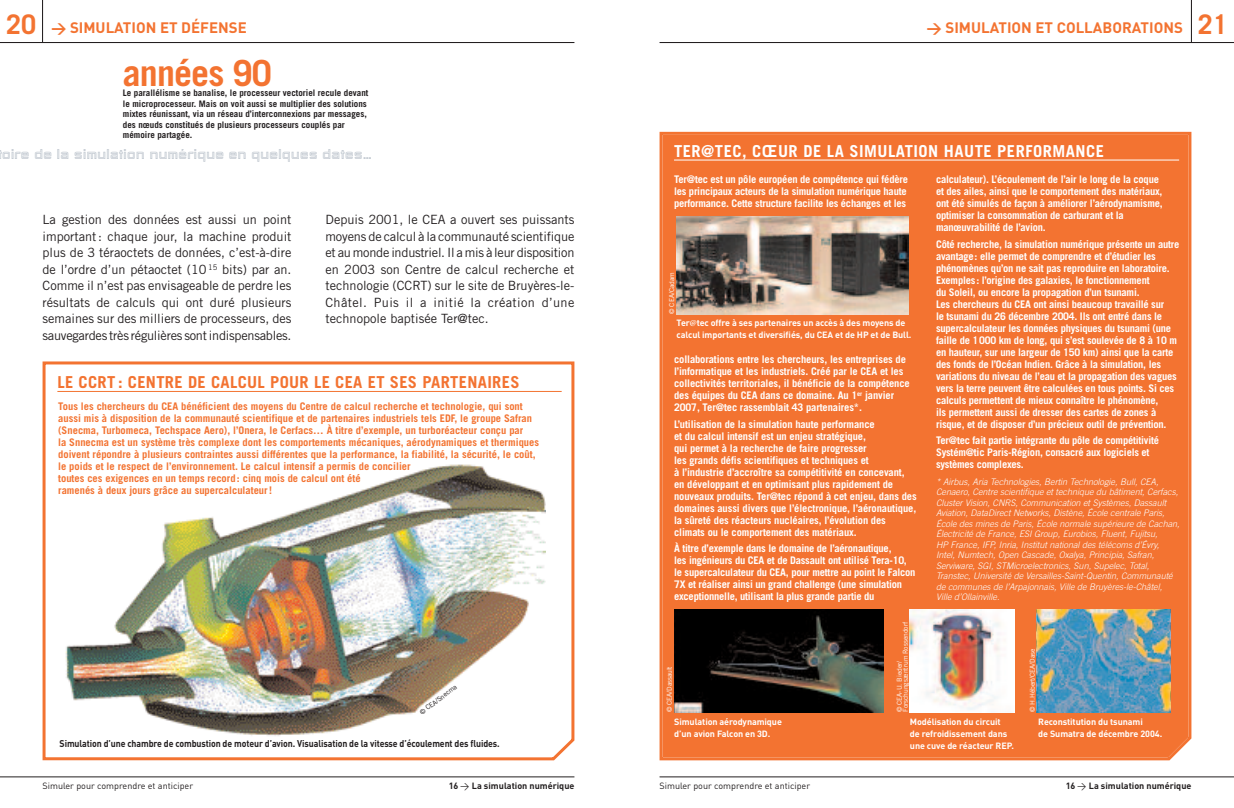
<style>
.page{position:relative;width:1234px;height:808px;background:#fff}
.page>*{position:absolute;margin:0;border:0;box-sizing:border-box;transform-origin:0 0}
.t1{font:700 36px "Trade Gothic";letter-spacing:-.025em;color:#f37331}
.t2{font:700 27px "Trade Gothic";color:#f37331}
.t3{font:18px "Neeskens Inline";color:#b8c0c9}
.t4{font:700 16.5px "Trade Gothic";letter-spacing:.02em;color:#f37331}
.t5{font:700 16.5px "Trade Gothic";letter-spacing:.03em;color:#fff}
.t6{font:700 15px "DIN";color:#f37331}
.t7{font:12.75px/16.5px "Trade Gothic";color:#231f20;text-align:justify}
.t8{font:700 10.5px/12px "Trade Gothic";letter-spacing:-.02em;color:#fff}
.t9{font:700 10.5px/12px "Trade Gothic";color:#f37331}
.t10{font:700 9.75px "DIN";letter-spacing:-.01em;color:#231f20;scale:.9 1}
.t11{font:italic 300 9px/10.5px "Trade Gothic";color:#fff}
.t12{font:700 9px/12px "DIN";letter-spacing:-.01em;color:#fff}
.t13{font:700 9px/10.5px "Trade Gothic";color:#231f20}
.t14{font:9px "DIN";color:#231f20}
.t15{font:700 9px "DIN";color:#231f20}
.t16{font:6.75px/6px "Trade Gothic";letter-spacing:-.01em;color:#fff}
.t17{font:6.75px "Trade Gothic";color:#231f20}
.s1{font-family:"Trade Gothic";font-size:27px}
.s2{font-family:"DIN Bold Expert";font-weight:400}
.s3{font-family:"DIN Regular Expert";font-weight:400}
.s4{font-family:"Minion"}
</style>
<div class="page">
<hr style="left:1190px;top:0;width:1px;height:43px;background:#231f20">
<hr style="left:659px;top:42px;width:574px;height:1px;background:#231f20">
<hr style="left:659px;top:777px;width:574px;height:1px;background:#231f20">
<hr style="left:0;top:42px;width:574px;height:1px;background:#231f20">
<hr style="left:42px;top:0;width:1px;height:43px;background:#231f20">
<hr style="left:0;top:777px;width:574px;height:1px;background:#231f20">
<div style="left:659px;top:132px;width:532px;height:628px;background:#f37331"></div>
<hr style="left:674px;top:160px;width:504px;height:1px;background:#fff">
<img style="left:676px;top:217px;width:232px;height:97px">
<svg style="left:43px;top:361px;width:531px;height:399px"></svg>
<hr style="left:57px;top:391px;width:504px;height:1px;background:#f37331">
<img style="left:674px;top:609px;width:209px;height:103px">
<img style="left:909px;top:609px;width:104px;height:103px">
<div style="left:51px;top:441px;width:504px;height:300px;background:#fff"></div>
<img style="left:65px;top:464px;width:480px;height:272px">
<img style="left:1036px;top:609px;width:133px;height:103px">
<p class="t6" style="left:6px;top:22px;width:242px"><span class="s1">20</span> <span class="s2">w</span> SIMULATION ET DÉFENSE</p>
<p class="t1" style="left:123px;top:60px;width:150px">années 90</p>
<p class="t13" style="left:123px;top:88px;width:247px">Le parallélisme se banalise, le processeur vectoriel recule devant le microprocesseur. Mais on voit aussi se multiplier des solutions mixtes réunissant, via un réseau d’interconnexions par messages, des nœuds constitués de plusieurs processeurs couplés par mémoire partagée.</p>
<p class="t3" style="left:3px;top:143px;width:371px">oire de la simulation numérique en quelques dates…</p>
<p class="t7" style="left:43px;top:212px;width:250px">La gestion des données est aussi un point important: chaque jour, la machine produit plus de 3 téraoctets de données, c’est-à-dire de l’ordre d’un pétaoctet (10 <sup>15</sup> bits) par an.<br>Comme il n’est pas envisageable de perdre les résultats de calculs qui ont duré plusieurs semaines sur des milliers de processeurs, des sauvegardes très régulières sont indispensables.</p>
<p class="t7" style="left:325px;top:212px;width:250px">Depuis 2001, le CEA a ouvert ses puissants moyens de calcul à la communauté scientifique et au monde industriel. Il a mis à leur disposition en 2003 son Centre de calcul recherche et technologie (CCRT) sur le site de Bruyères-le-Châtel. Puis il a initié la création d’une technopole baptisée Ter@tec.</p>
<p class="t4" style="left:57px;top:376px;width:463px">LE CCRT : CENTRE DE CALCUL POUR LE CEA ET SES PARTENAIRES</p>
<p class="t9" style="left:58px;top:401px;width:482px">Tous les chercheurs du CEA bénéficient des moyens du Centre de calcul recherche et technologie, qui sont aussi mis à disposition de la communauté scientifique et de partenaires industriels tels EDF, le groupe Safran (Snecma, Turbomeca, Techspace Aero), l’Onera, le Cerfacs… À titre d’exemple, un turboréacteur conçu par<br>la Snnecma est un système très complexe dont les comportements mécaniques, aérodynamiques et thermiques doivent répondre à plusieurs contraintes aussi différentes que la performance, la fiabilité, la sécurité, le coût, le poids et le respect de l’environnement. Le calcul intensif a permis de concilier<br>toutes ces exigences en un temps record: cinq mois de calcul ont été<br>ramenés à deux jours grâce au supercalculateur!</p>
<p class="t17" style="left:419px;top:711px;width:46px;rotate:-37deg">© CEA/Snecma</p>
<p class="t10" style="left:60px;top:740px;width:490px">Simulation d’une chambre de combustion de moteur d’avion. Visualisation de la vitesse d’écoulement des fluides.</p>
<p class="t14" style="left:43px;top:783px;width:152px">Simuler pour comprendre et anticiper</p>
<p class="t15" style="left:448px;top:783px;width:127px">16 <span class="s3">w</span> La simulation numérique</p>
<p class="t6" style="left:926px;top:22px;width:258px"><span class="s2">w</span> SIMULATION ET COLLABORATIONS</p>
<p class="t2" style="left:1197px;top:14px;width:32px">21</p>
<p class="t5" style="left:674px;top:145px;width:431px">TER@TEC, CŒUR DE LA SIMULATION HAUTE PERFORMANCE</p>
<p class="t8" style="left:674px;top:174px;width:235px">Ter@tec est un pôle européen de compétence qui fédère les principaux acteurs de la simulation numérique haute performance. Cette structure facilite les échanges et les</p>
<p class="t8" style="left:935px;top:174px;width:228px">calculateur). L’écoulement de l’air le long de la coque et des ailes, ainsi que le comportement des matériaux, ont été simulés de façon à améliorer l’aérodynamisme, optimiser la consommation de carburant et la manœuvrabilité de l’avion.</p>
<p class="t8" style="left:935px;top:239px;width:245px">Côté recherche, la simulation numérique présente un autre avantage: elle permet de comprendre et d’étudier les phénomènes qu’on ne sait pas reproduire en laboratoire.<br>Exemples: l’origine des galaxies, le fonctionnement<br>du Soleil, ou encore la propagation d’un tsunami.<br>Les chercheurs du CEA ont ainsi beaucoup travaillé sur<br>le tsunami du 26 décembre 2004. Ils ont entré dans le supercalculateur les données physiques du tsunami (une faille de 1000 km de long, qui s’est soulevée de 8 à 10 m en hauteur, sur une largeur de 150 km) ainsi que la carte des fonds de l’Océan Indien. Grâce à la simulation, les variations du niveau de l’eau et la propagation des vagues vers la terre peuvent être calculées en tous points. Si ces calculs permettent de mieux connaître le phénomène,<br>ils permettent aussi de dresser des cartes de zones à risque, et de disposer d’un précieux outil de prévention.</p>
<p class="t8" style="left:935px;top:435px;width:224px">Ter@tec fait partie intégrante du pôle de compétitivité<br>Systém@tic Paris-Région, consacré aux logiciels et systèmes complexes.</p>
<p class="t11" style="left:935px;top:477px;width:245px">* Airbus, Aria Technologies, Bertin Technologie, Bull, CEA, Cenaero, Centre scientifique et technique du bâtiment, Cerfacs, Cluster Vision, CNRS, Communication et Systèmes, Dassault Aviation, DataDirect Networks, Distène, École centrale Paris, École des mines de Paris, École normale supérieure de Cachan, Électricité de France, ESI Group, Eurobios, Fluent, Fujitsu,<br>HP France, IFP, Inria, Institut national des télécoms d’Évry, Intel, Numtech, Open Cascade, Oxalya, Principia, Safran, Serviware, SGI, STMicroelectronics, Sun, Supelec, Total, Transtec, Université de Versailles-Saint-Quentin, Communauté de communes de l’Arpajonnais, Ville de Bruyères-le-Châtel, Ville d’Ollainville.</p>
<p class="t16" style="left:669px;top:314px;width:44px;rotate:-90deg">© CEA/Cadam</p>
<p class="t12" style="left:676px;top:318px;width:236px">Ter<span class="s4">@</span>tec offre à ses partenaires un accès à des moyens de calcul importants et diversifiés, du CEA et de HP et de Bull.</p>
<p class="t8" style="left:674px;top:354px;width:237px">collaborations entre les chercheurs, les entreprises de l’informatique et les industriels. Créé par le CEA et les collectivités territoriales, il bénéficie de la compétence des équipes du CEA dans ce domaine. Au 1<sup>er</sup> janvier 2007, Ter@tec rassemblait 43 partenaires*.</p>
<p class="t8" style="left:674px;top:419px;width:244px">L’utilisation de la simulation haute performance<br>et du calcul intensif est un enjeu stratégique,<br>qui permet à la recherche de faire progresser<br>les grands défis scientifiques et techniques et<br>à l’industrie d’accroître sa compétitivité en concevant, en développant et en optimisant plus rapidement de nouveaux produits. Ter@tec répond à cet enjeu, dans des domaines aussi divers que l’électronique, l’aéronautique, la sûreté des réacteurs nucléaires, l’évolution des climats ou le comportement des matériaux.</p>
<p class="t8" style="left:674px;top:543px;width:243px">À titre d’exemple dans le domaine de l’aéronautique,<br>les ingénieurs du CEA et de Dassault ont utilisé Tera-10, le supercalculateur du CEA, pour mettre au point le Falcon 7X et réaliser ainsi un grand challenge (une simulation exceptionnelle, utilisant la plus grande partie du</p>
<p class="t16" style="left:666px;top:712px;width:47px;rotate:-90deg">© CEA/Dassault</p>
<p class="t16" style="left:896px;top:712px;width:92px;rotate:-90deg">© CEA-U. Bieder/<br>Forschungszentrum Rossendorf</p>
<p class="t16" style="left:1029px;top:712px;width:65px;rotate:-90deg">© H.Hébert/CEA/Dase</p>
<p class="t12" style="left:674px;top:717px;width:109px">Simulation aérodynamique d’un avion Falcon en 3D.</p>
<p class="t12" style="left:1037px;top:717px;width:125px">Reconstitution du tsunami<br>de Sumatra de décembre 2004.</p>
<p class="t12" style="left:909px;top:717px;width:105px">Modélisation du circuit<br>de refroidissement dans une cuve de réacteur REP.</p>
<p class="t14" style="left:659px;top:783px;width:152px">Simuler pour comprendre et anticiper</p>
<p class="t15" style="left:1065px;top:783px;width:127px">16 <span class="s3">w</span> La simulation numérique</p>
</div>
